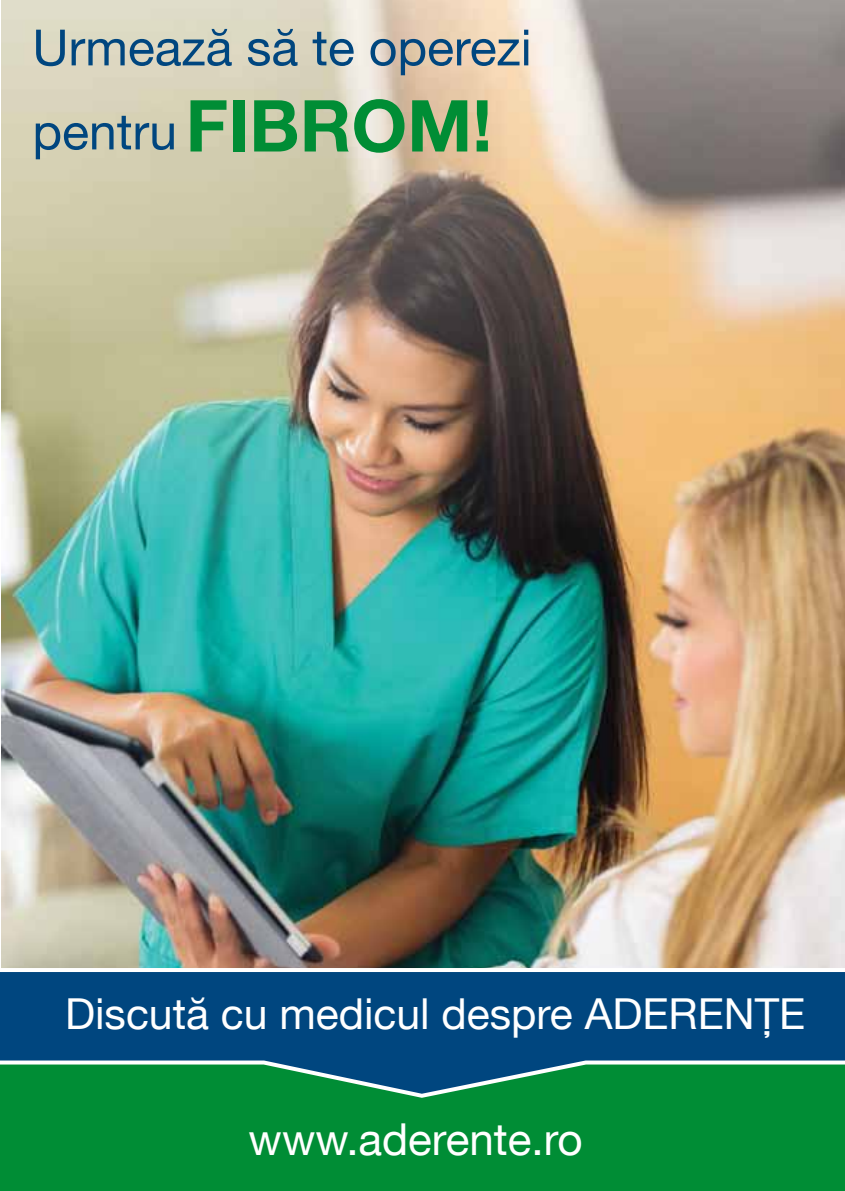
<style>
.page{position:relative;width:845px;height:1191px;background:#fff}
.page>*{position:absolute;margin:0;border:0;box-sizing:border-box;transform-origin:0 0}
.t1{font:700 71.6px "Helvetica Neue LT Pro";color:#008d35}
.t2{font:50px "Helvetica Neue LT Pro";color:#00467f}
.t3{font:44px "Helvetica Neue LT Pro";color:#fff}
.t4{font:42.6px "Helvetica Neue LT Pro";color:#fff}
.s1{font-weight:400;font-size:50px;color:#00467f}
</style>
<div class="page">
<img style="left:1px;top:0;width:843px;height:968px">
<div style="left:0;top:1054px;width:844px;height:137px;background:#008d35"></div>
<svg style="left:0;top:972px;width:844px;height:125px;fill:#00467f"></svg>
<p class="t2" style="left:32px;top:17px;width:500px">Urmează să te operezi</p>
<h1 class="t1" style="left:32px;top:81px;width:461px"><span class="s1">pentru</span> FIBROM!</h1>
<p class="t4" style="left:65px;top:987px;width:741px">Discută cu medicul despre ADERENȚE</p>
<p class="t3" style="left:248px;top:1112px;width:336px">www.aderente.ro</p>
</div>
